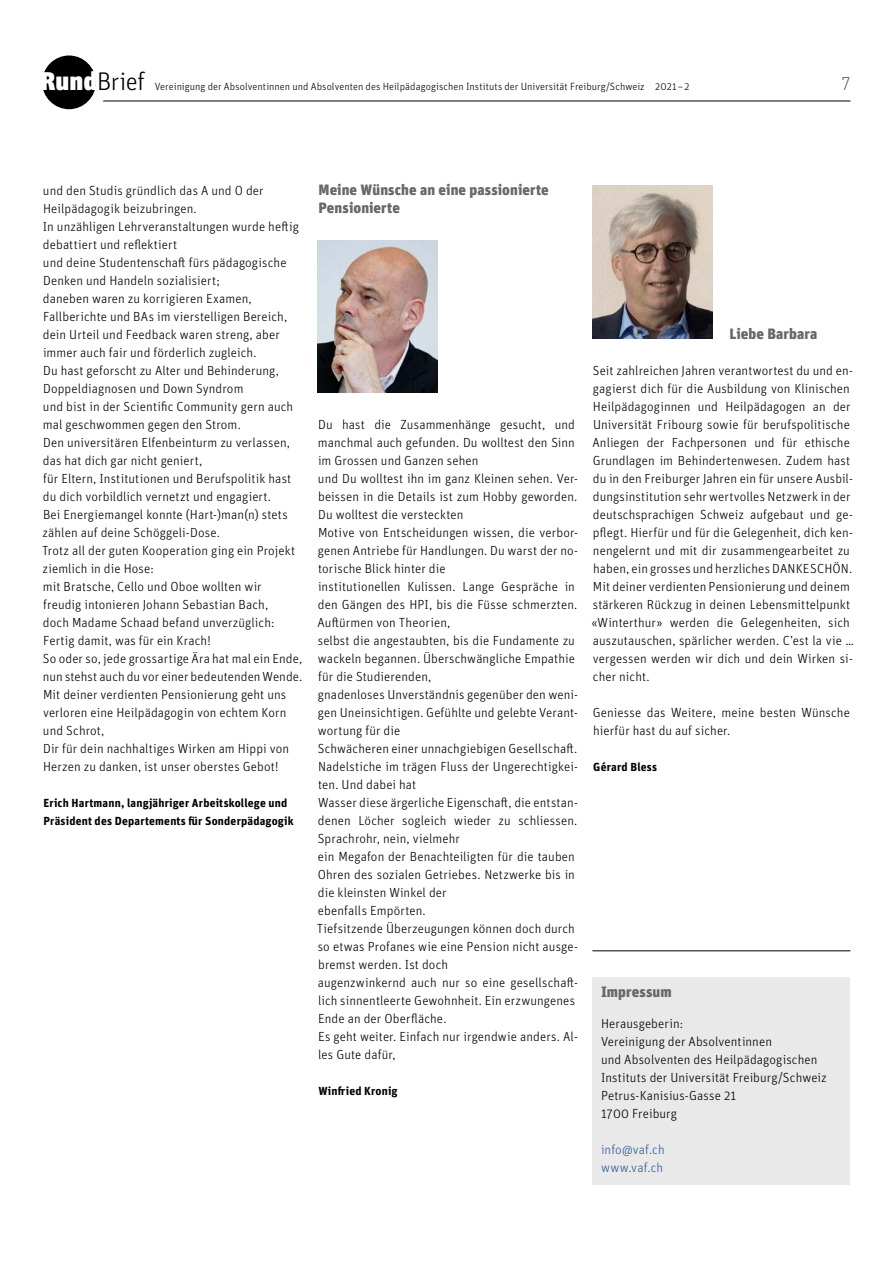
<style>
.page{position:relative;width:893px;height:1263px;background:#fff}
.page>*{position:absolute;margin:0;border:0;box-sizing:border-box;transform-origin:0 0}
.t1{font:300 25.5px "Unit OT";letter-spacing:-.015em;color:#000}
.t2{font:300 18px "DINOT";color:#57514d}
.t3{font:900 15px/18px "Unit OT";letter-spacing:.01em;color:#6b6764}
.t4{font:300 13.2px/18px "Unit OT";letter-spacing:.005em;color:#000}
.t5{font:300 13.2px/18px "Unit OT";letter-spacing:.01em;color:#325d95}
.t6{font:700 11.7px/18px "Unit OT";letter-spacing:.015em;color:#000}
.t7{font:300 10.5px "Unit OT";letter-spacing:.005em;color:#000}
.s1{font-weight:900;color:#fff}
</style>
<div class="page">
<hr style="left:99px;top:101px;width:751px;height:1px;background:#000">
<svg style="left:36px;top:49px;width:66px;height:66px;background:#282828"></svg>
<div style="left:30px;top:43px;width:78px;height:78px;border:12px solid #fff;border-radius:50%"></div>
<div style="left:592px;top:977px;width:258px;height:208px;background:#e9e9e9"></div>
<hr style="left:592px;top:950px;width:258px;height:1px;background:#000">
<img style="left:592px;top:186px;width:121px;height:153px">
<img style="left:317px;top:240px;width:121px;height:153px">
<h1 class="t1" style="left:40px;top:66px;width:106px"><span class="s1">Rund</span>Brief</h1>
<p class="t7" style="left:155px;top:80px;width:536px">Vereinigung der Absolventinnen und Absolventen des Heilpädagogischen Instituts der Universität Freiburg/Schweiz 2021–2</p>
<h2 class="t2" style="left:841px;top:71px;width:11px">7</h2>
<p class="t4" style="left:42px;top:181px;width:262px">und den Studis gründlich das A und O der Heilpädagogik beizubringen.<br>In unzähligen Lehrveranstaltungen wurde heftig debattiert und reflektiert<br>und deine Studentenschaft fürs pädagogische Denken und Handeln sozialisiert;<br>daneben waren zu korrigieren Examen, Fallberichte und BAs im vierstelligen Bereich, dein Urteil und Feedback waren streng, aber immer auch fair und förderlich zugleich.<br>Du hast geforscht zu Alter und Behinderung, Doppeldiagnosen und Down Syndrom<br>und bist in der Scientific Community gern auch mal geschwommen gegen den Strom.<br>Den universitären Elfenbeinturm zu verlassen, das hat dich gar nicht geniert,<br>für Eltern, Institutionen und Berufspolitik hast du dich vorbildlich vernetzt und engagiert.<br>Bei Energiemangel konnte (Hart-)man(n) stets zählen auf deine Schöggeli-Dose.<br>Trotz all der guten Kooperation ging ein Projekt ziemlich in die Hose:<br>mit Bratsche, Cello und Oboe wollten wir<br>freudig intonieren Johann Sebastian Bach,<br>doch Madame Schaad befand unverzüglich:<br>Fertig damit, was für ein Krach!<br>So oder so, jede grossartige Ära hat mal ein Ende, nun stehst auch du vor einer bedeutenden Wende.<br>Mit deiner verdienten Pensionierung geht uns verloren eine Heilpädagogin von echtem Korn und Schrot,<br>Dir für dein nachhaltiges Wirken am Hippi von Herzen zu danken, ist unser oberstes Gebot!</p>
<p class="t6" style="left:43px;top:793px;width:252px">Erich Hartmann, langjähriger Arbeitskollege und<br>Präsident des Departements für Sonderpädagogik</p>
<p class="t3" style="left:318px;top:180px;width:232px">Meine Wünsche an eine passionierte<br>Pensionierte</p>
<p class="t4" style="left:317px;top:415px;width:263px">Du hast die Zusammenhänge gesucht, und manchmal auch gefunden. Du wolltest den Sinn im Grossen und Ganzen sehen<br>und Du wolltest ihn im ganz Kleinen sehen. Ver&shy;beissen in die Details ist zum Hobby geworden.<br>Du wolltest die versteckten<br>Motive von Entscheidungen wissen, die verbor&shy;genen Antriebe für Handlungen. Du warst der no&shy;torische Blick hinter die<br>institutionellen Kulissen. Lange Gespräche in den Gängen des HPI, bis die Füsse schmerzten.<br>Auftürmen von Theorien,<br>selbst die angestaubten, bis die Fundamente zu wackeln begannen. Überschwängliche Empathie für die Studierenden,<br>gnadenloses Unverständnis gegenüber den weni&shy;gen Uneinsichtigen. Gefühlte und gelebte Verant&shy;wortung für die<br>Schwächeren einer unnachgiebigen Gesellschaft.<br>Nadelstiche im trägen Fluss der Ungerechtigkei&shy;ten. Und dabei hat<br>Wasser diese ärgerliche Eigenschaft, die entstan&shy;denen Löcher sogleich wieder zu schliessen.<br>Sprachrohr, nein, vielmehr<br>ein Megafon der Benachteiligten für die tauben Ohren des sozialen Getriebes. Netzwerke bis in die kleinsten Winkel der<br>ebenfalls Empörten.<br>Tiefsitzende Überzeugungen können doch durch so etwas Profanes wie eine Pension nicht ausge&shy;bremst werden. Ist doch<br>augenzwinkernd auch nur so eine gesellschaft&shy;lich sinnentleerte Gewohnheit. Ein erzwungenes Ende an der Oberfläche.<br>Es geht weiter. Einfach nur irgendwie anders. Al&shy;les Gute dafür,</p>
<p class="t6" style="left:318px;top:1081px;width:81px">Winfried Kronig</p>
<p class="t3" style="left:729px;top:324px;width:90px">Liebe Barbara</p>
<p class="t4" style="left:591px;top:361px;width:264px">Seit zahlreichen Jahren verantwortest du und en&shy;gagierst dich für die Ausbildung von Klinischen Heilpädagoginnen und Heilpädagogen an der Universität Fribourg sowie für berufspolitische Anliegen der Fachpersonen und für ethische Grundlagen im Behindertenwesen. Zudem hast du in den Freiburger Jahren ein für unsere Ausbil&shy;dungsinstitution sehr wertvolles Netzwerk in der deutschsprachigen Schweiz aufgebaut und ge&shy;pflegt. Hierfür und für die Gelegenheit, dich ken&shy;nengelernt und mit dir zusammengearbeitet zu haben, ein grosses und herzliches DANKESCHÖN.<br>Mit deiner verdienten Pensionierung und deinem stärkeren Rückzug in deinen Lebensmittelpunkt «Winterthur» werden die Gelegenheiten, sich auszutauschen, spärlicher werden. C’est la vie … vergessen werden wir dich und dein Wirken si&shy;cher nicht.</p>
<p class="t4" style="left:593px;top:703px;width:259px">Geniesse das Weitere, meine besten Wünsche hierfür hast du auf sicher.</p>
<p class="t6" style="left:593px;top:757px;width:65px">Gérard Bless</p>
<p class="t3" style="left:601px;top:983px;width:72px">Impressum</p>
<p class="t4" style="left:601px;top:1014px;width:227px">Herausgeberin:<br>Vereinigung der Absolventinnen<br>und Absolventen des Heilpädagogischen<br>Instituts der Universität Freiburg/Schweiz<br>Petrus-Kanisius-Gasse 21<br>1700 Freiburg</p>
<p class="t5" style="left:601px;top:1140px;width:65px">info@vaf.ch www.vaf.ch</p>
</div>
